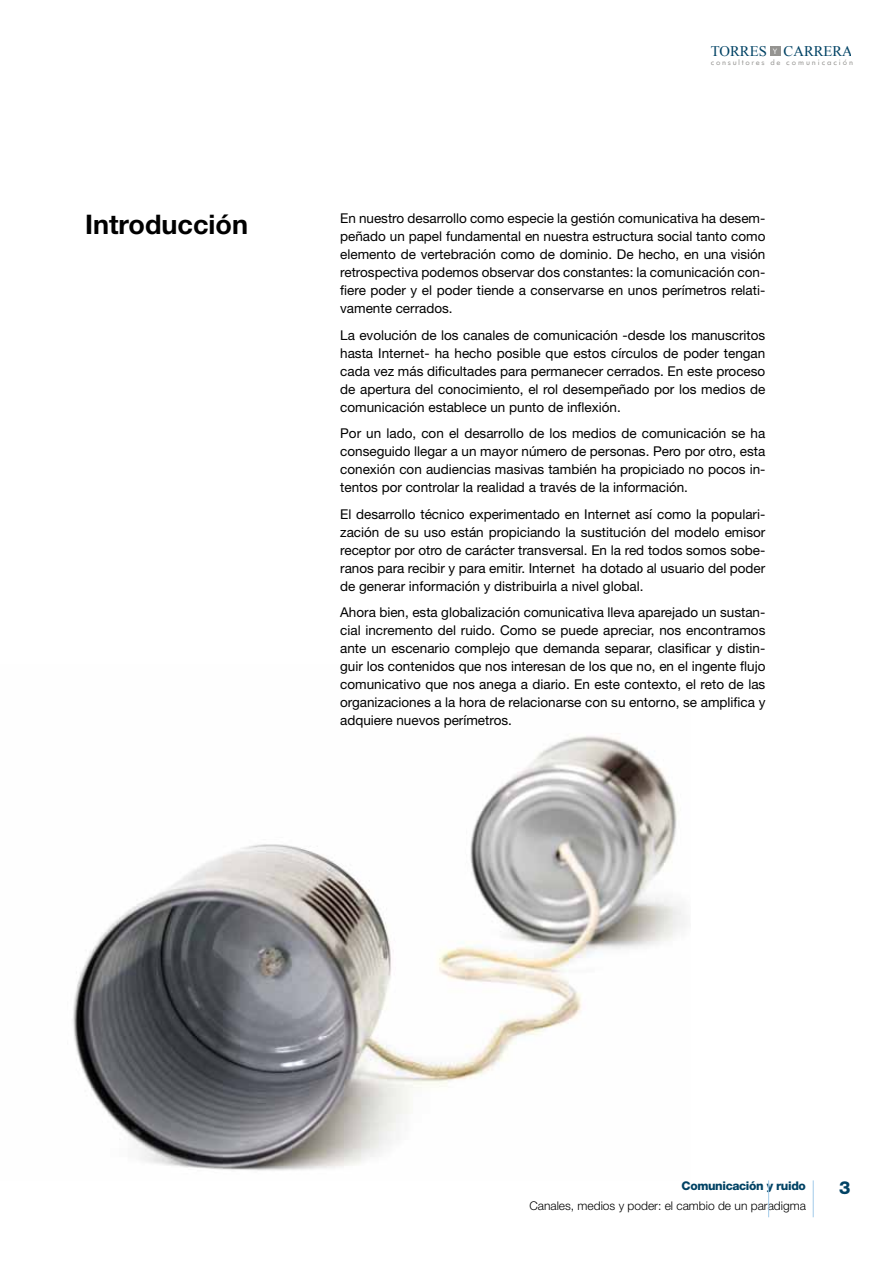
<style>
.page{position:relative;width:893px;height:1263px;background:#fff}
.page>*{position:absolute;margin:0;border:0;box-sizing:border-box;transform-origin:0 0}
.t1{font:700 27px "Helvetica Neue";color:#000}
.t2{font:800 18px "Helvetica Neue";color:#004264}
.t3{font:14.7px "Times New Roman";color:#004264}
.t4{font:13.5px/18px "Helvetica Neue";color:#000;text-align:justify}
.t5{font:300 12px "Helvetica Neue";color:#000}
.t6{font:800 12px "Helvetica Neue";letter-spacing:-.03em;color:#004264}
.t7{font:7.35px "Futurist";letter-spacing:.235em;color:#959491}
.t8{font:7.35px "Futurist";color:#fff}
.s1{color:#fff}
</style>
<div class="page">
<div style="left:770px;top:46px;width:10px;height:10px;background:#959491"></div>
<hr style="left:813px;top:1180px;width:1px;height:37px;background:#a1cae9">
<img style="left:72px;top:736px;width:614px;height:435px">
<hr style="left:768px;top:1180px;width:1px;height:37px;background:#a1cae9">
<h1 class="t1" style="left:85px;top:207px;width:164px">Introducción</h1>
<p class="t3" style="left:711px;top:41px;width:143px">TORRES <span class="s1">Y</span> CARRERA</p>
<p class="t7" style="left:711px;top:58px;width:144px">consultores de comunicación</p>
<p class="t8" style="left:773px;top:47px;width:6px">Y</p>
<p class="t4" style="left:340px;top:209px;width:427px">En nuestro desarrollo como especie la gestión comunicativa ha desem&shy;peñado un papel fundamental en nuestra estructura social tanto como elemento de vertebración como de dominio. De hecho, en una visión retrospectiva podemos observar dos constantes: la comunicación con&shy;fiere poder y el poder tiende a conservarse en unos perímetros relati&shy;vamente cerrados.</p>
<p class="t4" style="left:340px;top:326px;width:427px">La evolución de los canales de comunicación -desde los manuscritos hasta Internet- ha hecho posible que estos círculos de poder tengan cada vez más dificultades para permanecer cerrados. En este proceso de apertura del conocimiento, el rol desempeñado por los medios de comunicación establece un punto de inflexión.</p>
<p class="t4" style="left:340px;top:424px;width:427px">Por un lado, con el desarrollo de los medios de comunicación se ha conseguido llegar a un mayor número de personas. Pero por otro, esta conexión con audiencias masivas también ha propiciado no pocos in&shy;tentos por controlar la realidad a través de la información.</p>
<p class="t4" style="left:340px;top:505px;width:427px">El desarrollo técnico experimentado en Internet así como la populari&shy;zación de su uso están propiciando la sustitución del modelo emisor receptor por otro de carácter transversal. En la red todos somos sobe&shy;ranos para recibir y para emitir. Internet ha dotado al usuario del poder de generar información y distribuirla a nivel global.</p>
<p class="t4" style="left:340px;top:603px;width:427px">Ahora bien, esta globalización comunicativa lleva aparejado un sustan&shy;cial incremento del ruido. Como se puede apreciar, nos encontramos ante un escenario complejo que demanda separar, clasificar y distin&shy;guir los contenidos que nos interesan de los que no, en el ingente flujo comunicativo que nos anega a diario. En este contexto, el reto de las organizaciones a la hora de relacionarse con su entorno, se amplifica y adquiere nuevos perímetros.</p>
<p class="t6" style="left:682px;top:1178px;width:126px">Comunicación y ruido</p>
<p class="t5" style="left:529px;top:1199px;width:278px">Canales, medios y poder: el cambio de un paradigma</p>
<h2 class="t2" style="left:839px;top:1177px;width:13px">3</h2>
</div>
